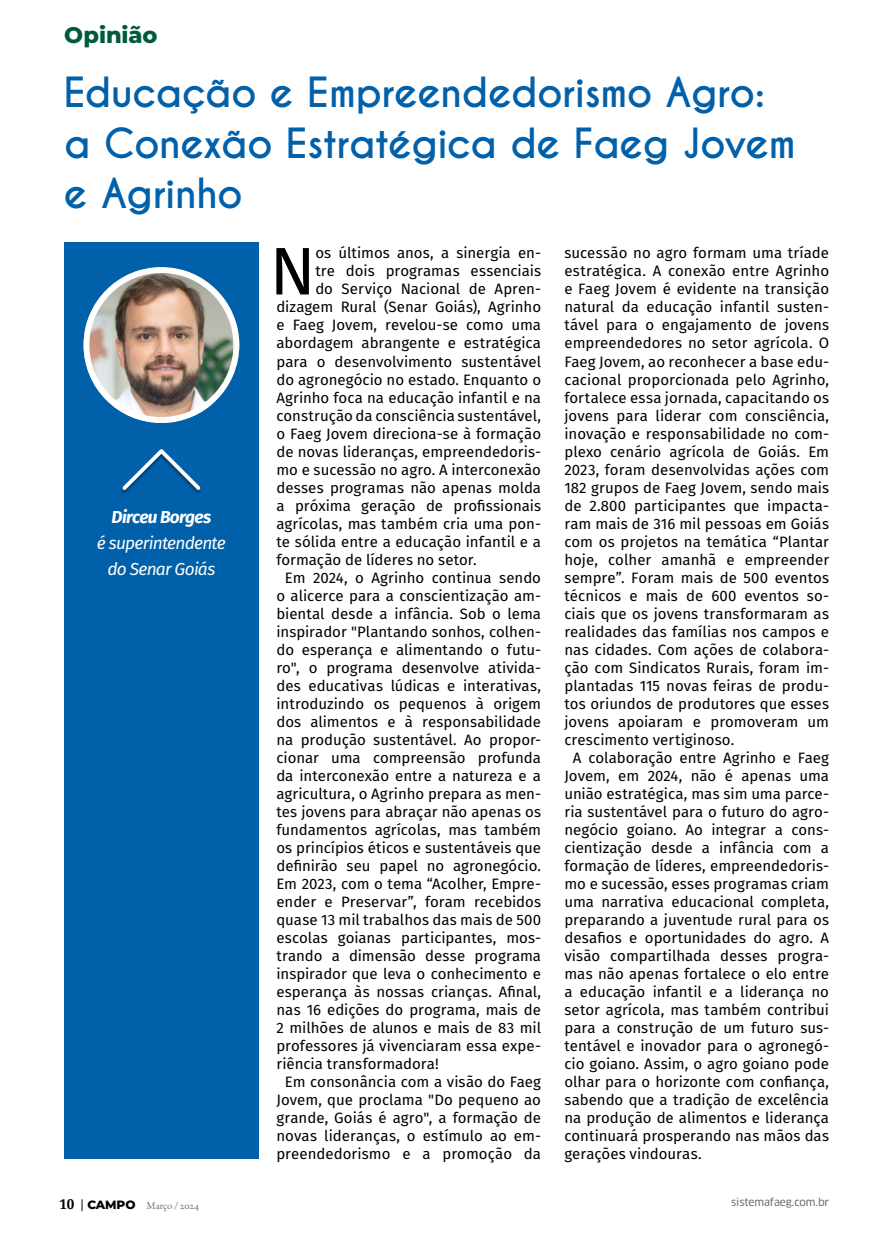
<style>
.page{position:relative;width:893px;height:1234px;background:#fff}
.page>*{position:absolute;margin:0;border:0;box-sizing:border-box;transform-origin:0 0}
.t1{font:67.2px "Fira Sans";color:#000}
.t2{font:700 39px/50.4px "Caviar Dreams";letter-spacing:-.015em;color:#0060a9}
.t3{font:800 22.5px "Montserrat";letter-spacing:-.005em;color:#005b3b}
.t4{font:italic 17.25px/26.1px "Fira Sans";letter-spacing:-.045em;color:#fff;text-align:center}
.t5{font:italic 700 17.25px "Fira Sans";letter-spacing:-.045em;color:#fff}
.t6{font:15px "Fira Sans";color:#000}
.t7{font:10.5px "EB Garamond 12";letter-spacing:-.01em;color:#6d6e71}
.t8{font:10.5px "Clan OSF News";letter-spacing:-.01em;color:#6d6e71}
.s1{font-family:"Droid Serif";font-weight:700;font-size:13.5px;color:#000}
.s2{font-family:"Clan OSF News";font-size:12px;color:#000}
.s3{font-family:"Montserrat";font-weight:800;font-size:12px;color:#000}
</style>
<div class="page">
<div style="left:64px;top:243px;width:195px;height:915px;background:#0060a9"></div>
<img style="left:84px;top:270px;width:155px;height:153px">
<div style="left:84px;top:267px;width:155px;height:156px;border:6px solid #fff;border-radius:50%"></div>
<svg style="left:121px;top:449px;width:80px;height:44px"></svg>
<h3 class="t3" style="left:64px;top:19px;width:95px">Opinião</h3>
<h2 class="t2" style="left:64px;top:68px;width:734px">Educação e Empreendedorismo Agro: a Conexão Estratégica de Faeg Jovem e Agrinho</h2>
<p class="t5" style="left:112px;top:502px;width:101px">Dirceu Borges</p>
<p class="t4" style="left:97px;top:529px;width:131px">é superintendente do Senar Goiás</p>
<h1 class="t1" style="left:270px;top:220px;width:47px">N</h1>
<p class="t6" style="left:315px;top:242px;width:227px">os últimos anos, a sinergia en-</p>
<p class="t6" style="left:315px;top:260px;width:227px">tre dois programas essenciais</p>
<p class="t6" style="left:315px;top:278px;width:227px">do Serviço Nacional de Apren-</p>
<p class="t6" style="left:276px;top:296px;width:266px">dizagem Rural (Senar Goiás), Agrinho</p>
<p class="t6" style="left:276px;top:314px;width:266px">e Faeg Jovem, revelou-se como uma</p>
<p class="t6" style="left:276px;top:332px;width:266px">abordagem abrangente e estratégica</p>
<p class="t6" style="left:276px;top:350px;width:266px">para o desenvolvimento sustentável</p>
<p class="t6" style="left:276px;top:368px;width:266px">do agronegócio no estado. Enquanto o</p>
<p class="t6" style="left:276px;top:386px;width:266px">Agrinho foca na educação infantil e na</p>
<p class="t6" style="left:276px;top:404px;width:266px">construção da consciência sustentável,</p>
<p class="t6" style="left:276px;top:422px;width:266px">o Faeg Jovem direciona-se à formação</p>
<p class="t6" style="left:276px;top:440px;width:266px">de novas lideranças, empreendedoris-</p>
<p class="t6" style="left:276px;top:458px;width:266px">mo e sucessão no agro. A interconexão</p>
<p class="t6" style="left:276px;top:476px;width:266px">desses programas não apenas molda</p>
<p class="t6" style="left:276px;top:494px;width:266px">a próxima geração de profissionais</p>
<p class="t6" style="left:276px;top:512px;width:266px">agrícolas, mas também cria uma pon-</p>
<p class="t6" style="left:276px;top:530px;width:266px">te sólida entre a educação infantil e a</p>
<p class="t6" style="left:276px;top:548px;width:202px">formação de líderes no setor.</p>
<p class="t6" style="left:285px;top:566px;width:258px">Em 2024, o Agrinho continua sendo</p>
<p class="t6" style="left:276px;top:584px;width:266px">o alicerce para a conscientização am-</p>
<p class="t6" style="left:276px;top:602px;width:266px">biental desde a infância. Sob o lema</p>
<p class="t6" style="left:276px;top:620px;width:266px">inspirador "Plantando sonhos, colhen-</p>
<p class="t6" style="left:276px;top:638px;width:266px">do esperança e alimentando o futu-</p>
<p class="t6" style="left:276px;top:656px;width:266px">ro", o programa desenvolve ativida-</p>
<p class="t6" style="left:276px;top:674px;width:266px">des educativas lúdicas e interativas,</p>
<p class="t6" style="left:276px;top:692px;width:266px">introduzindo os pequenos à origem</p>
<p class="t6" style="left:276px;top:710px;width:266px">dos alimentos e à responsabilidade</p>
<p class="t6" style="left:276px;top:728px;width:266px">na produção sustentável. Ao propor-</p>
<p class="t6" style="left:276px;top:746px;width:266px">cionar uma compreensão profunda</p>
<p class="t6" style="left:276px;top:764px;width:266px">da interconexão entre a natureza e a</p>
<p class="t6" style="left:276px;top:782px;width:266px">agricultura, o Agrinho prepara as men-</p>
<p class="t6" style="left:276px;top:800px;width:266px">tes jovens para abraçar não apenas os</p>
<p class="t6" style="left:276px;top:818px;width:266px">fundamentos agrícolas, mas também</p>
<p class="t6" style="left:276px;top:836px;width:266px">os princípios éticos e sustentáveis que</p>
<p class="t6" style="left:276px;top:854px;width:266px">definirão seu papel no agronegócio.</p>
<p class="t6" style="left:276px;top:872px;width:266px">Em 2023, com o tema “Acolher, Empre-</p>
<p class="t6" style="left:276px;top:890px;width:266px">ender e Preservar”, foram recebidos</p>
<p class="t6" style="left:276px;top:908px;width:266px">quase 13 mil trabalhos das mais de 500</p>
<p class="t6" style="left:276px;top:926px;width:266px">escolas goianas participantes, mos-</p>
<p class="t6" style="left:276px;top:944px;width:266px">trando a dimensão desse programa</p>
<p class="t6" style="left:276px;top:962px;width:266px">inspirador que leva o conhecimento e</p>
<p class="t6" style="left:276px;top:980px;width:266px">esperança às nossas crianças. Afinal,</p>
<p class="t6" style="left:276px;top:998px;width:266px">nas 16 edições do programa, mais de</p>
<p class="t6" style="left:276px;top:1016px;width:266px">2 milhões de alunos e mais de 83 mil</p>
<p class="t6" style="left:276px;top:1034px;width:266px">professores já vivenciaram essa expe-</p>
<p class="t6" style="left:276px;top:1052px;width:164px">riência transformadora!</p>
<p class="t6" style="left:285px;top:1070px;width:258px">Em consonância com a visão do Faeg</p>
<p class="t6" style="left:276px;top:1088px;width:266px">Jovem, que proclama "Do pequeno ao</p>
<p class="t6" style="left:276px;top:1106px;width:266px">grande, Goiás é agro", a formação de</p>
<p class="t6" style="left:276px;top:1124px;width:266px">novas lideranças, o estímulo ao em-</p>
<p class="t6" style="left:276px;top:1142px;width:266px">preendedorismo e a promoção da</p>
<p class="t6" style="left:564px;top:242px;width:266px">sucessão no agro formam uma tríade</p>
<p class="t6" style="left:564px;top:260px;width:266px">estratégica. A conexão entre Agrinho</p>
<p class="t6" style="left:564px;top:278px;width:266px">e Faeg Jovem é evidente na transição</p>
<p class="t6" style="left:564px;top:296px;width:266px">natural da educação infantil susten-</p>
<p class="t6" style="left:564px;top:314px;width:266px">tável para o engajamento de jovens</p>
<p class="t6" style="left:564px;top:332px;width:266px">empreendedores no setor agrícola. O</p>
<p class="t6" style="left:564px;top:350px;width:266px">Faeg Jovem, ao reconhecer a base edu-</p>
<p class="t6" style="left:564px;top:368px;width:266px">cacional proporcionada pelo Agrinho,</p>
<p class="t6" style="left:564px;top:386px;width:266px">fortalece essa jornada, capacitando os</p>
<p class="t6" style="left:564px;top:404px;width:266px">jovens para liderar com consciência,</p>
<p class="t6" style="left:564px;top:422px;width:266px">inovação e responsabilidade no com-</p>
<p class="t6" style="left:564px;top:440px;width:266px">plexo cenário agrícola de Goiás. Em</p>
<p class="t6" style="left:564px;top:458px;width:266px">2023, foram desenvolvidas ações com</p>
<p class="t6" style="left:564px;top:476px;width:266px">182 grupos de Faeg Jovem, sendo mais</p>
<p class="t6" style="left:564px;top:494px;width:266px">de 2.800 participantes que impacta-</p>
<p class="t6" style="left:564px;top:512px;width:266px">ram mais de 316 mil pessoas em Goiás</p>
<p class="t6" style="left:564px;top:530px;width:266px">com os projetos na temática “Plantar</p>
<p class="t6" style="left:564px;top:548px;width:266px">hoje, colher amanhã e empreender</p>
<p class="t6" style="left:564px;top:566px;width:266px">sempre”. Foram mais de 500 eventos</p>
<p class="t6" style="left:564px;top:584px;width:266px">técnicos e mais de 600 eventos so-</p>
<p class="t6" style="left:564px;top:602px;width:266px">ciais que os jovens transformaram as</p>
<p class="t6" style="left:564px;top:620px;width:266px">realidades das famílias nos campos e</p>
<p class="t6" style="left:564px;top:638px;width:266px">nas cidades. Com ações de colabora-</p>
<p class="t6" style="left:564px;top:656px;width:266px">ção com Sindicatos Rurais, foram im-</p>
<p class="t6" style="left:564px;top:674px;width:266px">plantadas 115 novas feiras de produ-</p>
<p class="t6" style="left:564px;top:692px;width:266px">tos oriundos de produtores que esses</p>
<p class="t6" style="left:564px;top:710px;width:266px">jovens apoiaram e promoveram um</p>
<p class="t6" style="left:564px;top:728px;width:171px">crescimento vertiginoso.</p>
<p class="t6" style="left:573px;top:746px;width:258px">A colaboração entre Agrinho e Faeg</p>
<p class="t6" style="left:564px;top:764px;width:266px">Jovem, em 2024, não é apenas uma</p>
<p class="t6" style="left:564px;top:782px;width:266px">união estratégica, mas sim uma parce-</p>
<p class="t6" style="left:564px;top:800px;width:266px">ria sustentável para o futuro do agro-</p>
<p class="t6" style="left:564px;top:818px;width:266px">negócio goiano. Ao integrar a cons-</p>
<p class="t6" style="left:564px;top:836px;width:266px">cientização desde a infância com a</p>
<p class="t6" style="left:564px;top:854px;width:266px">formação de líderes, empreendedoris-</p>
<p class="t6" style="left:564px;top:872px;width:266px">mo e sucessão, esses programas criam</p>
<p class="t6" style="left:564px;top:890px;width:266px">uma narrativa educacional completa,</p>
<p class="t6" style="left:564px;top:908px;width:266px">preparando a juventude rural para os</p>
<p class="t6" style="left:564px;top:926px;width:266px">desafios e oportunidades do agro. A</p>
<p class="t6" style="left:564px;top:944px;width:266px">visão compartilhada desses progra-</p>
<p class="t6" style="left:564px;top:962px;width:266px">mas não apenas fortalece o elo entre</p>
<p class="t6" style="left:564px;top:980px;width:266px">a educação infantil e a liderança no</p>
<p class="t6" style="left:564px;top:998px;width:266px">setor agrícola, mas também contribui</p>
<p class="t6" style="left:564px;top:1016px;width:266px">para a construção de um futuro sus-</p>
<p class="t6" style="left:564px;top:1034px;width:266px">tentável e inovador para o agronegó-</p>
<p class="t6" style="left:564px;top:1052px;width:266px">cio goiano. Assim, o agro goiano pode</p>
<p class="t6" style="left:564px;top:1070px;width:266px">olhar para o horizonte com confiança,</p>
<p class="t6" style="left:564px;top:1088px;width:266px">sabendo que a tradição de excelência</p>
<p class="t6" style="left:564px;top:1106px;width:266px">na produção de alimentos e liderança</p>
<p class="t6" style="left:564px;top:1124px;width:266px">continuará prosperando nas mãos das</p>
<p class="t6" style="left:564px;top:1142px;width:139px">gerações vindouras.</p>
<p class="t7" style="left:60px;top:1198px;width:141px"><span class="s1">10</span> <span class="s2">|</span> <span class="s3">CAMPO</span> Março / 2024</p>
<p class="t8" style="left:731px;top:1195px;width:100px">sistemafaeg.com.br</p>
</div>
